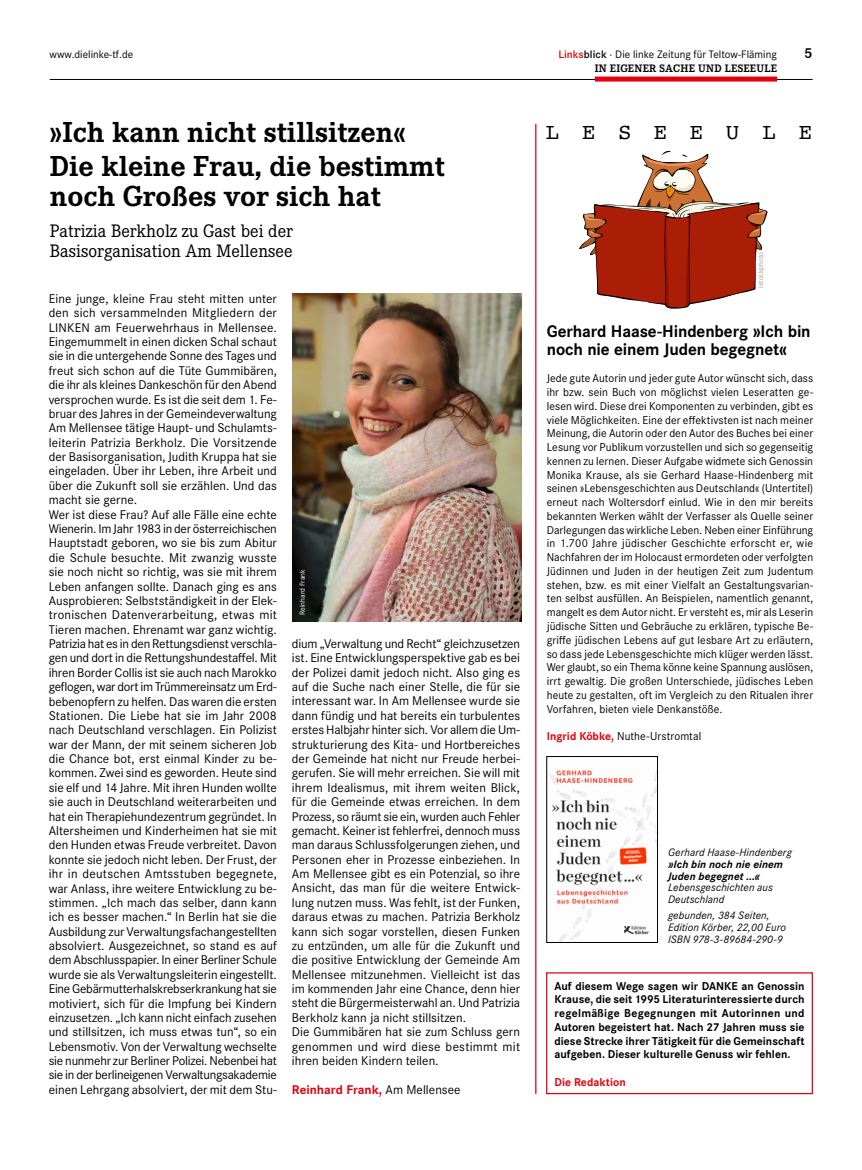
<style>
.page{position:relative;width:862px;height:1170px;background:#fff}
.page>*{position:absolute;margin:0;border:0;box-sizing:border-box;transform-origin:0 0}
.t1{font:700 30px/33.5px "Corporate E";color:#000}
.t2{font:22.5px "Courier";letter-spacing:1em;color:#000}
.t3{font:18.75px/20px "Corporate E";color:#000}
.t4{font:700 17.5px/17.5px "Corporate S";letter-spacing:-.01em;color:#000}
.t5{font:700 15px "Corporate E";color:#000}
.t6{font:13.12px/14.4px "Corporate S";color:#000}
.t7{font:700 13.12px "Corporate S";letter-spacing:-.005em;color:#e3000f}
.t8{font:11.88px/13.8px "Corporate S";letter-spacing:.005em;color:#000;text-align:justify}
.t9{font:700 11.88px/13.8px "Corporate S";letter-spacing:.005em;color:#000;text-align:justify}
.t10{font:700 11.88px "Corporate S";color:#e3000f}
.t11{font:italic 11.25px/11.9px "Corporate S";letter-spacing:.005em;color:#000}
.t12{font:11.25px "Corporate S";color:#000}
.t13{font:italic 700 11.25px/11.9px "Corporate S";letter-spacing:.005em;color:#000}
.t14{font:700 11.25px "Corporate E";letter-spacing:.025em;color:#000}
.t15{font:italic 11.25px "Corporate S";letter-spacing:.01em;color:#000}
.t16{font:7.5px "Corporate S";color:#fff}
.t17{font:7.5px "Corporate S";color:#9c9d9d}
.s1{font-weight:600;color:#e3000f}
.s2{font-weight:600}
.s3{font-weight:400;color:#000}
.s4{font-weight:700;color:#e3000f}
</style>
<div class="page">
<hr style="left:50px;top:79px;width:762px;height:1px;background:#000">
<div style="left:594px;top:77px;width:182px;height:5px;background:#e3000f"></div>
<img style="left:548px;top:769px;width:107px;height:171px">
<div style="left:546px;top:756px;width:111px;height:186px;border:1px solid #000"></div>
<hr style="left:535px;top:124px;width:1px;height:969px;background:#e3000f">
<svg style="left:579px;top:151px;width:188px;height:158px"></svg>
<img style="left:292px;top:293px;width:228px;height:328px">
<div style="left:545px;top:972px;width:267px;height:122px;border:1px solid #e3000f"></div>
<p class="t12" style="left:50px;top:48px;width:85px">www.dielinke-tf.de</p>
<p class="t12" style="left:558px;top:48px;width:220px"><span class="s1">Links</span><span class="s2">blick</span> · Die linke Zeitung für Teltow-Fläming</p>
<p class="t5" style="left:804px;top:45px;width:9px">5</p>
<p class="t14" style="left:594px;top:62px;width:184px">IN EIGENER SACHE UND LESEEULE</p>
<h1 class="t1" style="left:50px;top:116px;width:396px">»Ich kann nicht stillsitzen«<br>Die kleine Frau, die bestimmt</h1>
<h1 class="t1" style="left:50px;top:180px;width:332px">noch Großes vor sich hat</h1>
<h3 class="t3" style="left:50px;top:221px;width:244px">Patrizia Berkholz zu Gast bei der<br>Basisorganisation Am Mellensee</h3>
<p class="t6" style="left:49px;top:291px;width:229px">Eine junge, kleine Frau steht mitten unter den sich versammelnden Mitgliedern der LINKEN am Feuerwehrhaus in Mellensee.<br>Eingemummelt in einen dicken Schal schaut sie in die untergehende Sonne des Tages und freut sich schon auf die Tüte Gummibären, die ihr als kleines Dankeschön für den Abend versprochen wurde. Es ist die seit dem 1. Fe&shy;bruar des Jahres in der Gemeindeverwaltung Am Mellensee tätige Haupt- und Schulamts&shy;leiterin Patrizia Berkholz. Die Vorsitzende der Basisorganisation, Judith Kruppa hat sie eingeladen. Über ihr Leben, ihre Arbeit und über die Zukunft soll sie erzählen. Und das macht sie gerne.<br>Wer ist diese Frau? Auf alle Fälle eine echte Wienerin. Im Jahr 1983 in der österreichischen Hauptstadt geboren, wo sie bis zum Abitur die Schule besuchte. Mit zwanzig wusste sie noch nicht so richtig, was sie mit ihrem Leben anfangen sollte. Danach ging es ans Ausprobieren: Selbstständigkeit in der Elek&shy;tronischen Datenverarbeitung, etwas mit Tieren machen. Ehrenamt war ganz wichtig.<br>Patrizia hat es in den Rettungsdienst verschla&shy;gen und dort in die Rettungshundestaffel. Mit ihren Border Collis ist sie auch nach Marokko geflogen, war dort im Trümmereinsatz um Erd&shy;bebenopfern zu helfen. Das waren die ersten Stationen. Die Liebe hat sie im Jahr 2008 nach Deutschland verschlagen. Ein Polizist war der Mann, der mit seinem sicheren Job die Chance bot, erst einmal Kinder zu be&shy;kommen. Zwei sind es geworden. Heute sind sie elf und 14 Jahre. Mit ihren Hunden wollte sie auch in Deutschland weiterarbeiten und hat ein Therapiehundezentrum gegründet. In Altersheimen und Kinderheimen hat sie mit den Hunden etwas Freude verbreitet. Davon konnte sie jedoch nicht leben. Der Frust, der ihr in deutschen Amtsstuben begegnete, war Anlass, ihre weitere Entwicklung zu be&shy;stimmen. „Ich mach das selber, dann kann ich es besser machen.“ In Berlin hat sie die Ausbildung zur Verwaltungsfachangestellten absolviert. Ausgezeichnet, so stand es auf dem Abschlusspapier. In einer Berliner Schule wurde sie als Verwaltungsleiterin eingestellt.<br>Eine Gebärmutterhalskrebserkrankung hat sie motiviert, sich für die Impfung bei Kindern einzusetzen. „Ich kann nicht einfach zusehen und stillsitzen, ich muss etwas tun“, so ein Lebensmotiv. Von der Verwaltung wechselte sie nunmehr zur Berliner Polizei. Nebenbei hat sie in der berlineigenen Verwaltungsakademie einen Lehrgang absolviert, der mit dem Stu-</p>
<p class="t16" style="left:298px;top:615px;width:47px;rotate:-90deg">Reinhard Frank</p>
<p class="t6" style="left:292px;top:636px;width:229px">dium „Verwaltung und Recht“ gleichzusetzen ist. Eine Entwicklungsperspektive gab es bei der Polizei damit jedoch nicht. Also ging es auf die Suche nach einer Stelle, die für sie interessant war. In Am Mellensee wurde sie dann fündig und hat bereits ein turbulentes erstes Halbjahr hinter sich. Vor allem die Um&shy;strukturierung des Kita- und Hortbereiches der Gemeinde hat nicht nur Freude herbei&shy;gerufen. Sie will mehr erreichen. Sie will mit ihrem Idealismus, mit ihrem weiten Blick, für die Gemeinde etwas erreichen. In dem Prozess, so räumt sie ein, wurden auch Fehler gemacht. Keiner ist fehlerfrei, dennoch muss man daraus Schlussfolgerungen ziehen, und Personen eher in Prozesse einbeziehen. In Am Mellensee gibt es ein Potenzial, so ihre Ansicht, das man für die weitere Entwick&shy;lung nutzen muss. Was fehlt, ist der Funken, daraus etwas zu machen. Patrizia Berkholz kann sich sogar vorstellen, diesen Funken zu entzünden, um alle für die Zukunft und die positive Entwicklung der Gemeinde Am Mellensee mitzunehmen. Vielleicht ist das im kommenden Jahr eine Chance, denn hier steht die Bürgermeisterwahl an. Und Patrizia Berkholz kann ja nicht stillsitzen.<br>Die Gummibären hat sie zum Schluss gern genommen und wird diese bestimmt mit ihren beiden Kindern teilen.</p>
<p class="t7" style="left:292px;top:1081px;width:170px">Reinhard Frank, <span class="s3">Am Mellensee</span></p>
<h2 class="t2" style="left:545px;top:114px;width:268px">LESEEULE</h2>
<p class="t17" style="left:756px;top:287px;width:37px;rotate:-90deg">istockphoto</p>
<h3 class="t4" style="left:546px;top:323px;width:265px">Gerhard Haase-Hindenberg »Ich bin noch nie einem Juden begegnet«</h3>
<p class="t8" style="left:546px;top:371px;width:268px">Jede gute Autorin und jeder gute Autor wünscht sich, dass ihr bzw. sein Buch von möglichst vielen Leseratten ge&shy;lesen wird. Diese drei Komponenten zu verbinden, gibt es viele Möglichkeiten. Eine der effektivsten ist nach meiner Meinung, die Autorin oder den Autor des Buches bei einer Lesung vor Publikum vorzustellen und sich so gegenseitig kennen zu lernen. Dieser Aufgabe widmete sich Genossin Monika Krause, als sie Gerhard Haase-Hindenberg mit seinen »Lebensgeschichten aus Deutschland« (Untertitel) erneut nach Woltersdorf einlud. Wie in den mir bereits bekannten Werken wählt der Verfasser als Quelle seiner Darlegungen das wirkliche Leben. Neben einer Einführung in 1.700 Jahre jüdischer Geschichte erforscht er, wie Nachfahren der im Holocaust ermordeten oder verfolgten Jüdinnen und Juden in der heutigen Zeit zum Judentum stehen, bzw. es mit einer Vielfalt an Gestaltungsvarian&shy;ten selbst ausfüllen. An Beispielen, namentlich genannt, mangelt es dem Autor nicht. Er versteht es, mir als Leserin jüdische Sitten und Gebräuche zu erklären, typische Be&shy;griffe jüdischen Lebens auf gut lesbare Art zu erläutern, so dass jede Lebensgeschichte mich klüger werden lässt.<br>Wer glaubt, so ein Thema könne keine Spannung auslösen, irrt gewaltig. Die großen Unterschiede, jüdisches Leben heute zu gestalten, oft im Vergleich zu den Ritualen ihrer Vorfahren, bieten viele Denkanstöße.</p>
<p class="t8" style="left:546px;top:729px;width:156px"><span class="s4">Ingrid Köbke,</span> Nuthe-Urstromtal</p>
<p class="t15" style="left:667px;top:845px;width:125px">Gerhard Haase-Hindenberg</p>
<p class="t13" style="left:667px;top:857px;width:116px">»Ich bin noch nie einem<br>Juden begegnet …«</p>
<p class="t11" style="left:667px;top:881px;width:106px">Lebensgeschichten aus<br>Deutschland</p>
<p class="t11" style="left:667px;top:909px;width:119px">gebunden, 384 Seiten,<br>Edition Körber, 22,00 Euro<br>ISBN 978-3-89684-290-9</p>
<p class="t9" style="left:554px;top:978px;width:251px">Auf diesem Wege sagen wir DANKE an Genossin Krause, die seit 1995 Literaturinteressierte durch regelmäßige Begegnungen mit Autorinnen und Autoren begeistert hat. Nach 27 Jahren muss sie diese Strecke ihrer Tätigkeit für die Gemeinschaft aufgeben. Dieser kulturelle Genuss wir fehlen.</p>
<p class="t10" style="left:554px;top:1074px;width:73px">Die Redaktion</p>
</div>
